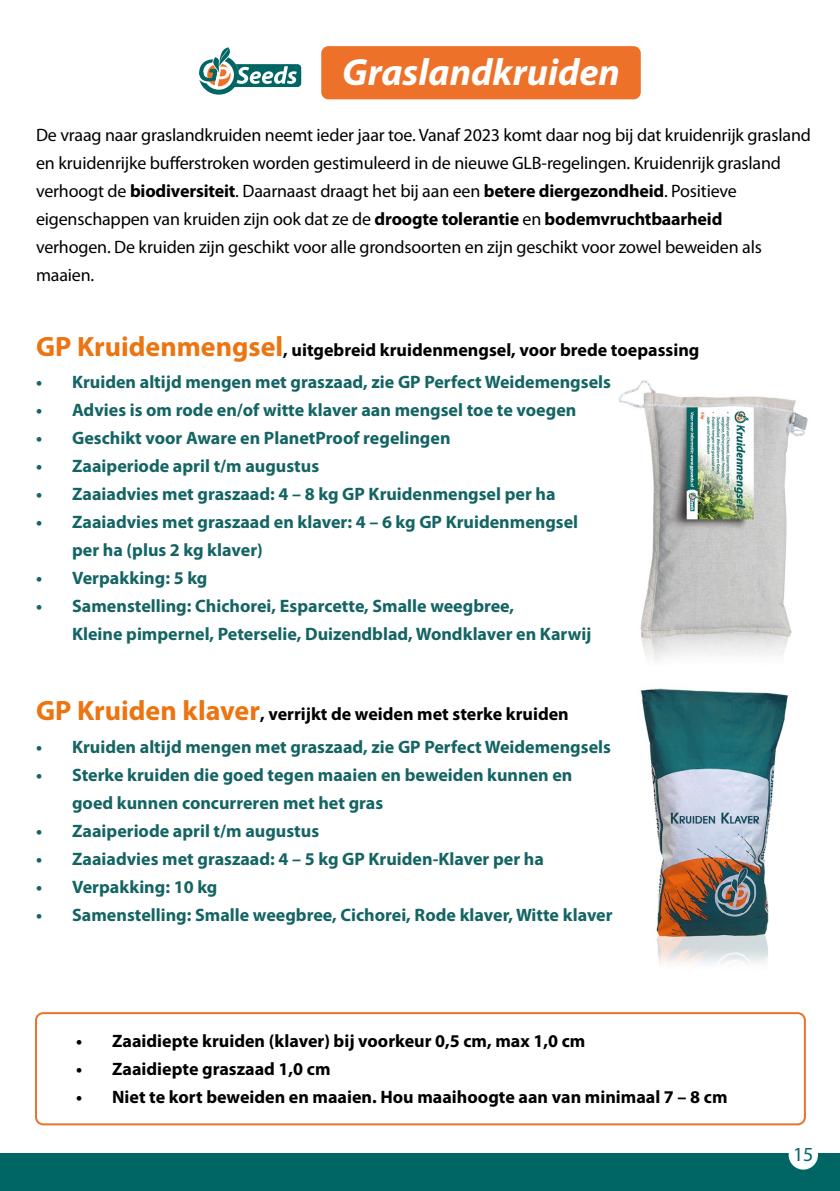
<style>
.page{position:relative;width:840px;height:1191px;background:#fff}
.page>*{position:absolute;margin:0;border:0;box-sizing:border-box;transform-origin:0 0}
.t1{font:italic 700 38px "Myriad Pro";color:#fff}
.t2{font:20px "Myriad Pro";color:#006665}
.t3{font:700 18px/28px "Myriad Pro";color:#146464}
.t4{font:18px/28px "Myriad Pro";letter-spacing:-.01em;color:#000}
.t5{font:700 18px "Myriad Pro";color:#000}
.s1{font-weight:700}
.s2{font-size:28px;color:#ec7411}
</style>
<div class="page">
<img style="left:618px;top:380px;width:190px;height:281px">
<div style="left:35px;top:1012px;width:770px;height:113px;border:2px solid #ee712a;border-radius:7px"></div>
<div style="left:0;top:1153px;width:839px;height:38px;background:#006665"></div>
<div style="left:788px;top:1140px;width:29px;height:29px;background:#fff;border-radius:50%"></div>
<img style="left:640px;top:688px;width:149px;height:277px">
<div style="left:321px;top:46px;width:319px;height:53px;background:#ee712a;border-radius:7px"></div>
<svg style="left:199px;top:47px;width:102px;height:48px"></svg>
<h1 class="t1" style="left:342px;top:47px;width:279px">Graslandkruiden</h1>
<p class="t4" style="left:36px;top:121px;width:776px">De vraag naar graslandkruiden neemt ieder jaar toe. Vanaf 2023 komt daar nog bij dat kruidenrijk grasland en kruidenrijke bufferstroken worden gestimuleerd in de nieuwe GLB-regelingen. Kruidenrijk grasland verhoogt de <span class="s1">biodiversiteit</span>. Daarnaast draagt het bij aan een <span class="s1">betere diergezondheid</span>. Positieve eigenschappen van kruiden zijn ook dat ze de <span class="s1">droogte tolerantie</span> en <span class="s1">bodemvruchtbaarheid<br></span>verhogen. De kruiden zijn geschikt voor alle grondsoorten en zijn geschikt voor zowel beweiden als maaien.</p>
<p class="t5" style="left:36px;top:338px;width:664px"><span class="s2">GP Kruidenmengsel</span>, uitgebreid kruidenmengsel, voor brede toepassing</p>
<p class="t3" style="left:36px;top:367px;width:576px">• Kruiden altijd mengen met graszaad, zie GP Perfect Weidemengsels</p>
<p class="t3" style="left:36px;top:395px;width:541px">• Advies is om rode en/of witte klaver aan mengsel toe te voegen</p>
<p class="t3" style="left:36px;top:423px;width:416px">• Geschikt voor Aware en PlanetProof regelingen</p>
<p class="t3" style="left:36px;top:451px;width:284px">• Zaaiperiode april t/m augustus</p>
<p class="t3" style="left:36px;top:479px;width:521px">• Zaaiadvies met graszaad: 4 – 8 kg GP Kruidenmengsel per ha</p>
<p class="t3" style="left:72px;top:507px;width:507px;text-indent:-36px">• Zaaiadvies met graszaad en klaver: 4 – 6 kg GP Kruidenmengsel per ha (plus 2 kg klaver)</p>
<p class="t3" style="left:36px;top:563px;width:173px">• Verpakking: 5 kg</p>
<p class="t3" style="left:72px;top:591px;width:520px;text-indent:-36px">• Samenstelling: Chichorei, Esparcette, Smalle weegbree,<br>Kleine pimpernel, Peterselie, Duizendblad, Wondklaver en Karwij</p>
<p class="t5" style="left:36px;top:702px;width:534px"><span class="s2">GP Kruiden klaver</span>, verrijkt de weiden met sterke kruiden</p>
<p class="t3" style="left:36px;top:732px;width:576px">• Kruiden altijd mengen met graszaad, zie GP Perfect Weidemengsels</p>
<p class="t3" style="left:72px;top:760px;width:501px;text-indent:-36px">• Sterke kruiden die goed tegen maaien en beweiden kunnen en goed kunnen concurreren met het gras</p>
<p class="t3" style="left:36px;top:816px;width:284px">• Zaaiperiode april t/m augustus</p>
<p class="t3" style="left:36px;top:844px;width:509px">• Zaaiadvies met graszaad: 4 – 5 kg GP Kruiden-Klaver per ha</p>
<p class="t3" style="left:36px;top:872px;width:183px">• Verpakking: 10 kg</p>
<p class="t3" style="left:36px;top:900px;width:577px">• Samenstelling: Smalle weegbree, Cichorei, Rode klaver, Witte klaver</p>
<p class="t5" style="left:76px;top:1028px;width:510px">• Zaaidiepte kruiden (klaver) bij voorkeur 0,5 cm, max 1,0 cm</p>
<p class="t5" style="left:76px;top:1056px;width:256px">• Zaaidiepte graszaad 1,0 cm</p>
<p class="t5" style="left:76px;top:1084px;width:652px">• Niet te kort beweiden en maaien. Hou maaihoogte aan van minimaal 7 – 8 cm</p>
<p class="t2" style="left:792px;top:1142px;width:22px">15</p>
</div>
